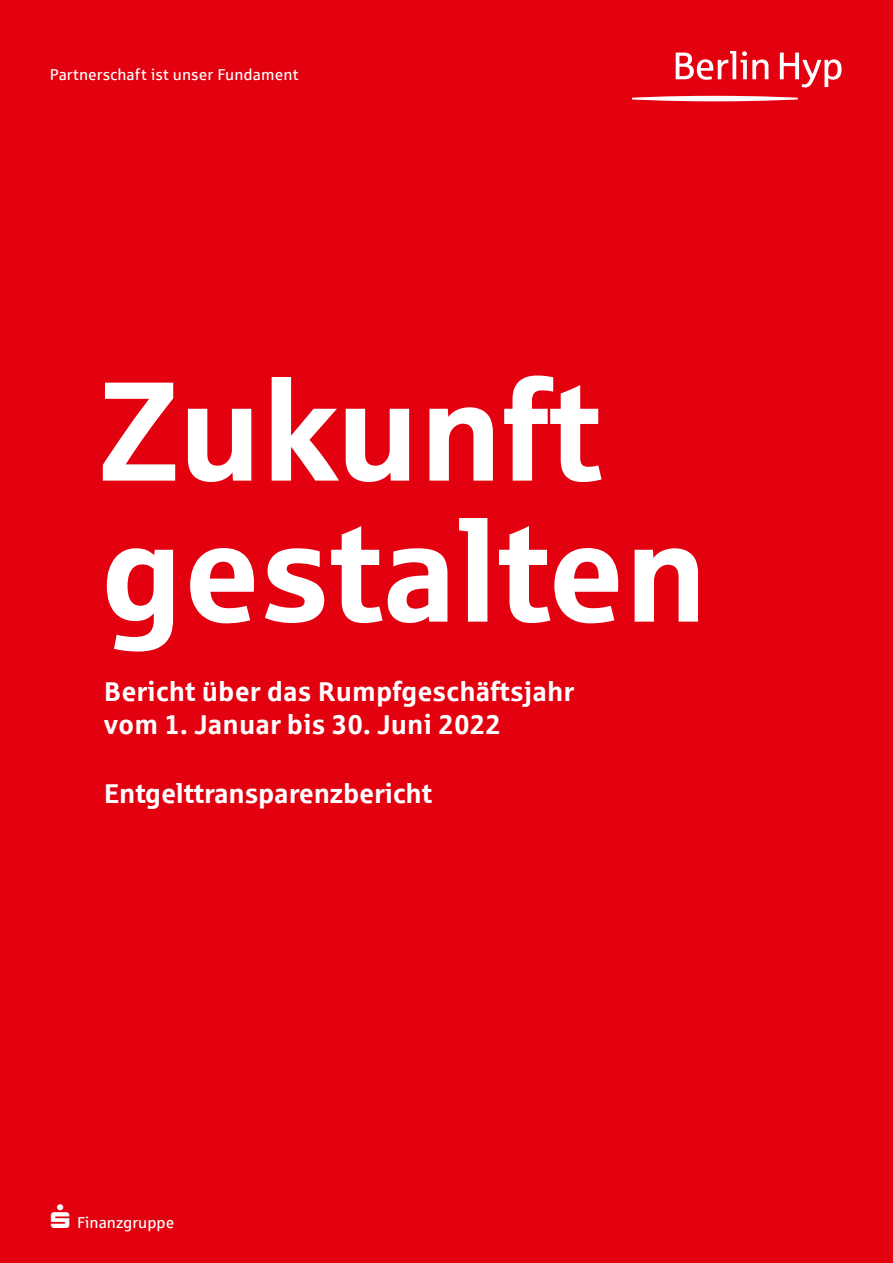
<style>
.page{position:relative;width:893px;height:1263px;background:#e3000f}
.page>*{position:absolute;margin:0;border:0;box-sizing:border-box;transform-origin:0 0}
.t1{font:700 141px/141px "Sparkasse Rg";letter-spacing:-.01em;color:#fff}
.t2{font:700 27.15px/32.7px "Sparkasse Rg";color:#fff}
.t3{font:15.75px "Sparkasse Rg";color:#fff}
</style>
<div class="page">
<svg style="left:676px;top:51px;width:165px;height:36px"></svg>
<svg style="left:632px;top:96px;width:166px;height:5px"></svg>
<p class="t3" style="left:50px;top:64px;width:250px">Partnerschaft ist unser Fundament</p>
<h1 class="t1" style="left:99px;top:355px;width:611px">Zukunft gestalten</h1>
<p class="t2" style="left:104px;top:674px;width:472px">Bericht über das Rumpfgeschäftsjahr vom 1. Januar bis 30. Juni 2022</p>
<p class="t2" style="left:104px;top:776px;width:330px">Entgelttransparenzbericht</p>
<p class="t3" style="left:77px;top:1213px;width:99px">Finanzgruppe</p>
</div>
